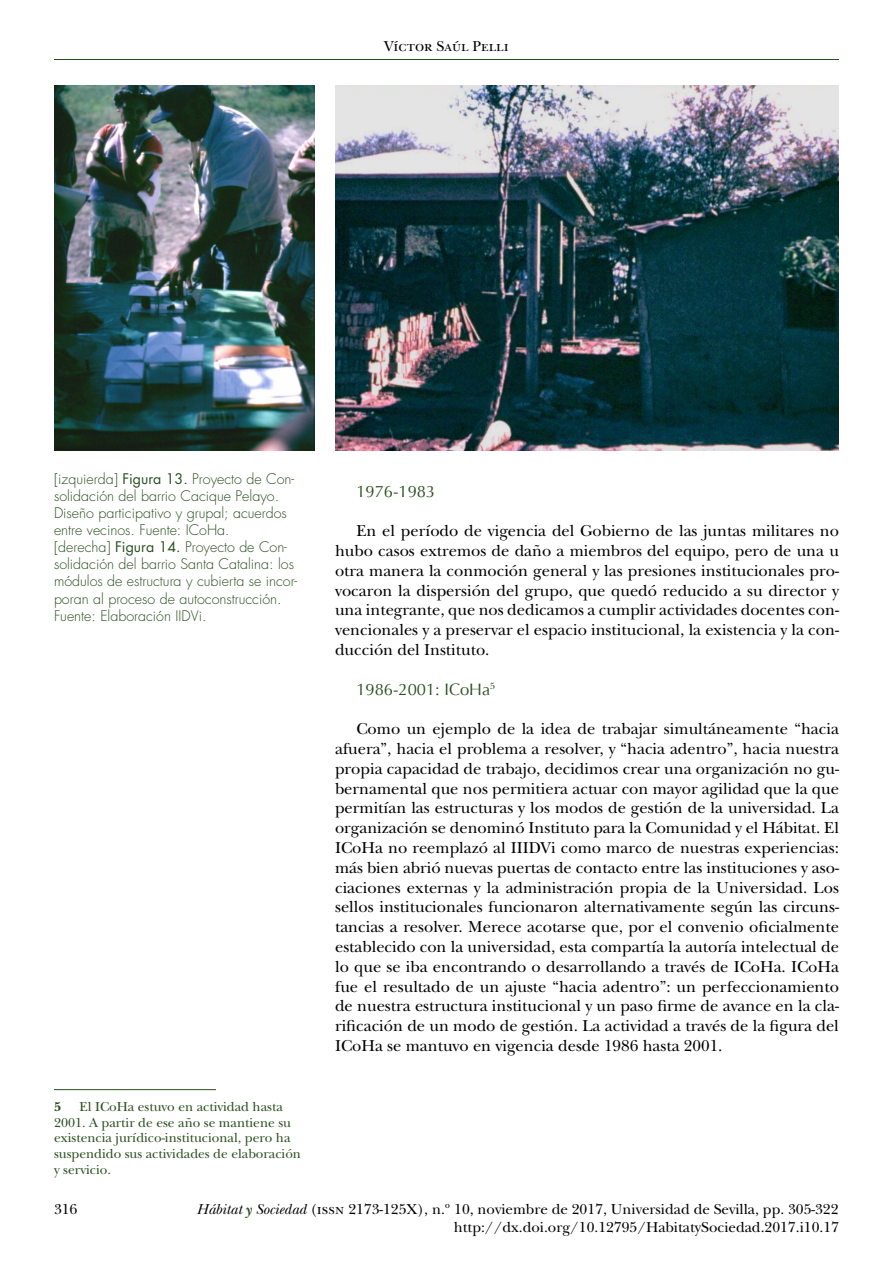
<style>
.page{position:relative;width:893px;height:1263px;background:#fff}
.page>*{position:absolute;margin:0;border:0;box-sizing:border-box;transform-origin:0 0}
.TXT_normal{font:16.5px/19.8px "New Baskerville Std";color:#000;text-align:justify}
.TXT_LADILLO_3{font:16.5px "Optima";color:#294f1e}
.t1{font:15px/18px "New Baskerville Std";color:#000;text-align:right}
.TXT_PIEFOTO{font:300 14.25px/17.1px "Futura Std";color:#294f1e}
.TXT_NOTAPIE_filete{font:13.5px/15.6px "New Baskerville Std";color:#294f1e}
.TXT_NOTAPIE_filete-2{font:700 13.5px "New Baskerville Std";color:#294f1e}
.s1{font-weight:400}
.s2{font-style:italic}
.s3{font-weight:700;font-style:italic;color:#294f1e}
</style>
<div class="page">
<hr style="left:54px;top:59px;width:785px;height:1px;background:#294f1e">
<img style="left:335px;top:85px;width:504px;height:366px">
<img style="left:54px;top:85px;width:261px;height:366px">
<hr style="left:54px;top:1089px;width:162px;height:1px;background:#294f1e">
<p class="t1" style="left:384px;top:37px;width:126px">Víctor Saúl Pelli</p>
<p class="TXT_PIEFOTO" style="left:54px;top:470px;width:242px">[izquierda] <span class="s1">Figura 13.</span> Proyecto de Con&shy;solidación del barrio Cacique Pelayo.<br>Diseño participativo y grupal; acuerdos entre vecinos. Fuente: ICoHa.</p>
<p class="TXT_PIEFOTO" style="left:54px;top:539px;width:245px">[derecha] <span class="s1">Figura 14.</span> Proyecto de Con&shy;solidación del barrio Santa Catalina: los módulos de estructura y cubierta se incor&shy;poran al proceso de autoconstrucción.<br>Fuente: Elaboración IIDVi.</p>
<p class="TXT_NOTAPIE_filete" style="left:54px;top:1099px;width:249px;text-indent:26px">El ICoHa estuvo en actividad hasta 2001. A partir de ese año se mantiene su existencia jurídico-institucional, pero ha suspendido sus actividades de elaboración y servicio.</p>
<p class="TXT_NOTAPIE_filete-2" style="left:54px;top:1099px;width:9px">5</p>
<p class="TXT_LADILLO_3" style="left:356px;top:481px;width:80px">1976-1983</p>
<p class="TXT_normal" style="left:335px;top:521px;width:505px;text-indent:21px">En el período de vigencia del Gobierno de las juntas militares no hubo casos extremos de daño a miembros del equipo, pero de una u otra manera la conmoción general y las presiones institucionales pro&shy;vocaron la dispersión del grupo, que quedó reducido a su director y una integrante, que nos dedicamos a cumplir actividades docentes con&shy;vencionales y a preservar el espacio institucional, la existencia y la con&shy;ducción del Instituto.</p>
<p class="TXT_LADILLO_3" style="left:356px;top:679px;width:140px">1986-2001: ICoHa<sup>5</sup></p>
<p class="TXT_normal" style="left:335px;top:719px;width:505px;text-indent:21px">Como un ejemplo de la idea de trabajar simultáneamente “hacia afuera”, hacia el problema a resolver, y “hacia adentro”, hacia nuestra propia capacidad de trabajo, decidimos crear una organización no gu&shy;bernamental que nos permitiera actuar con mayor agilidad que la que permitían las estructuras y los modos de gestión de la universidad. La organización se denominó Instituto para la Comunidad y el Hábitat. El ICoHa no reemplazó al IIIDVi como marco de nuestras experiencias: más bien abrió nuevas puertas de contacto entre las instituciones y aso&shy;ciaciones externas y la administración propia de la Universidad. Los sellos institucionales funcionaron alternativamente según las circuns&shy;tancias a resolver. Merece acotarse que, por el convenio oficialmente establecido con la universidad, esta compartía la autoría intelectual de lo que se iba encontrando o desarrollando a través de ICoHa. ICoHa fue el resultado de un ajuste “hacia adentro”: un perfeccionamiento de nuestra estructura institucional y un paso firme de avance en la cla&shy;rificación de un modo de gestión. La actividad a través de la figura del ICoHa se mantuvo en vigencia desde 1986 hasta 2001.</p>
<p class="t1" style="left:54px;top:1201px;width:25px">316</p>
<p class="t1" style="left:196px;top:1201px;width:644px"><span class="s2">Hábitat</span> <span class="s3">y</span> <span class="s2">Sociedad</span> (issn 2173-125X), n.º 10, noviembre de 2017, Universidad de Sevilla, pp. 305-322 http://dx.doi.org/10.12795/HabitatySociedad.2017.i10.17</p>
</div>
